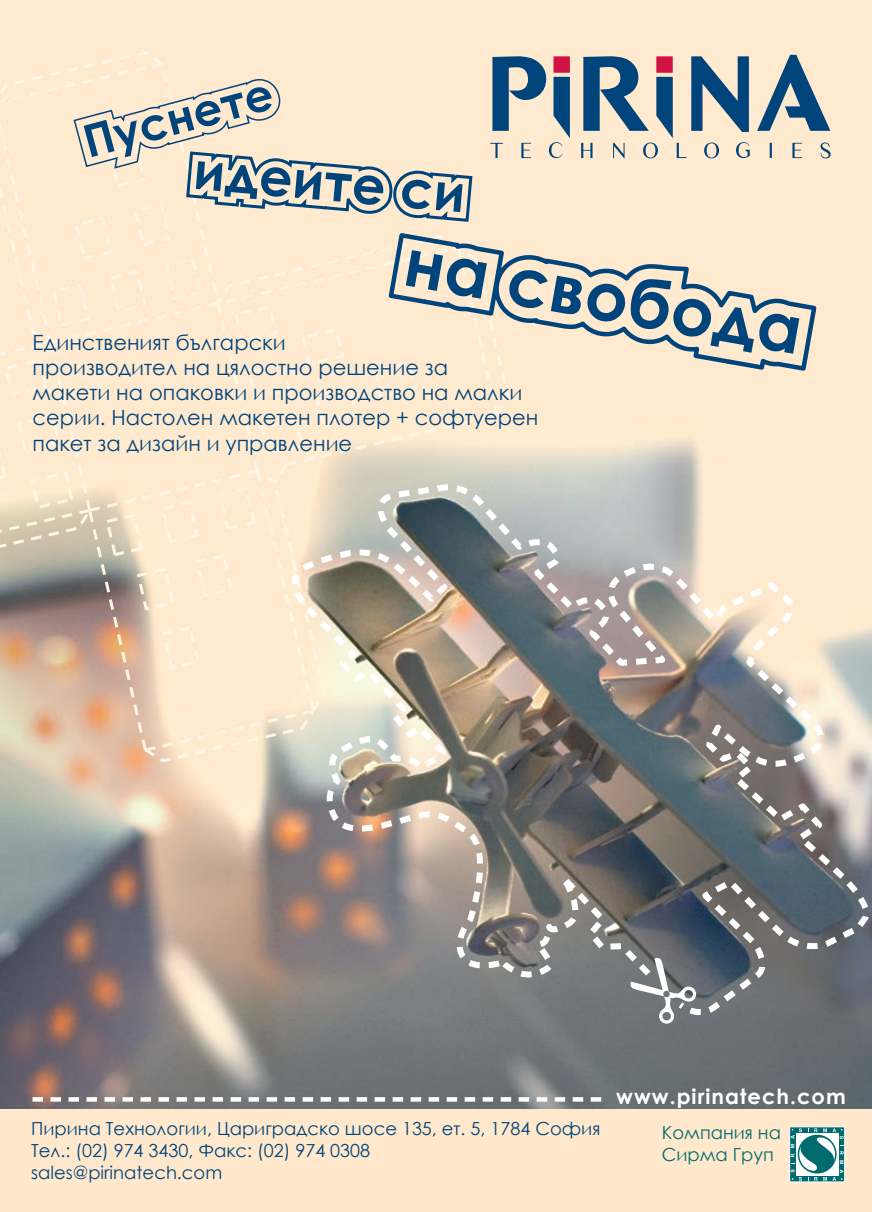
<style>
.page{position:relative;width:872px;height:1212px;background:#fff}
.page>*{position:absolute;margin:0;border:0;box-sizing:border-box;transform-origin:0 0}
.t1{font:700 67.5px "Century Gothic";color:#00447c}
.t2{font:700 52.5px "Century Gothic";color:#00447c}
.t3{font:700 45px "Century Gothic";color:#00447c}
.t4{font:21px/25.2px "Century Gothic";color:#00447c}
.t5{font:700 21px "Century Gothic";letter-spacing:.05em;color:#fff}
.t6{font:18px/21.6px "Century Gothic";color:#00447c}
.t7{font:18px/21.6px "Century Gothic";color:#006b6e}
</style>
<div class="page">
<img style="left:0;top:0;width:872px;height:1110px">
<div style="left:0;top:1110px;width:872px;height:102px;background:#ffe8cb"></div>
<svg style="left:111px;top:753px;width:169px;height:11px;background:#f0d4b8"></svg>
<hr style="left:769px;top:143px;width:3px;height:15px;background:#00447c">
<svg style="left:792px;top:143px;width:10px;height:15px"></svg>
<svg style="left:820px;top:142px;width:10px;height:16px"></svg>
<svg style="left:581px;top:56px;width:168px;height:102px;background:#9da7ad"></svg>
<svg style="left:757px;top:55px;width:73px;height:76px;background:#99a7ad"></svg>
<img style="left:280px;top:481px;width:592px;height:539px">
<svg style="left:630px;top:958px;width:66px;height:65px"></svg>
<svg style="left:32px;top:1097px;width:569px;height:4px"></svg>
<svg style="left:0;top:50px;width:570px;height:703px;background:#e3d3bd"></svg>
<svg style="left:386px;top:230px;width:433px;height:144px;background:#eadcc8"></svg>
<svg style="left:789px;top:1126px;width:56px;height:56px"></svg>
<svg style="left:790px;top:1128px;width:53px;height:53px;background:#65a5a7"></svg>
<h3 class="t3" style="left:75px;top:109px;width:196px;rotate:-15deg">Пуснете</h3>
<h2 class="t2" style="left:197px;top:130px;width:274px;rotate:5deg">идеите си</h2>
<h1 class="t1" style="left:414px;top:210px;width:404px;rotate:10deg">на свобода</h1>
<p class="t4" style="left:32px;top:329px;width:507px">Единственият български<br>производител на цялостно решение за<br>макети на опаковки и производство на малки серии. Настолен макетен плотер + софтуерен пакет за дизайн и управление</p>
<p class="t6" style="left:31px;top:1118px;width:570px">Пирина Технологии, Цариградско шосе 135, ет. 5, 1784 София<br>Тел.: (02) 974 3430, Факс: (02) 974 0308<br>sales@pirinatech.com</p>
<p class="t5" style="left:616px;top:1081px;width:231px">www.pirinatech.com</p>
<p class="t7" style="left:661px;top:1121px;width:121px">Компания на<br>Сирма Груп</p>
</div>
